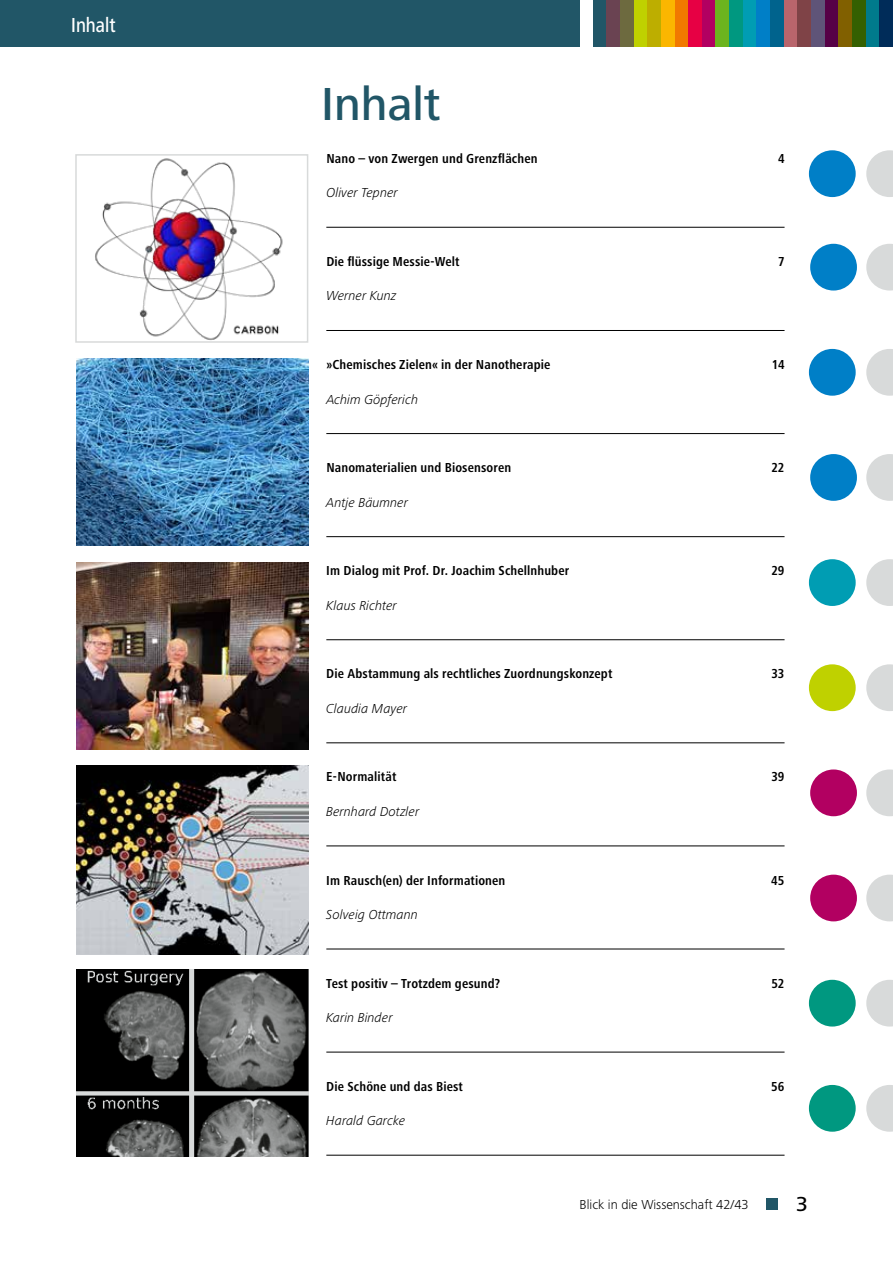
<style>
.page{position:relative;width:893px;height:1263px;background:#fff}
.page>*{position:absolute;margin:0;border:0;box-sizing:border-box;transform-origin:0 0}
.t1{font:500 48px "Frutiger Next LTW1 G";color:#215667}
.t2{font:500 21px "Frutiger Next LTW1 G";color:#fff;scale:.85 1}
.t3{font:500 21px "Frutiger Next LTW1 G";color:#000}
.t4{font:700 condensed 13.5px "Frutiger Next Pro";letter-spacing:.01em;color:#000}
.t5{font:italic 300 13.5px "Frutiger Next LTW1 G";color:#000}
.t6{font:300 13.5px "Frutiger Next LTW1 G";color:#000}
</style>
<div class="page">
<div style="left:767px;top:1198px;width:11px;height:11px;background:#215667"></div>
<div style="left:593px;top:0;width:13px;height:47px;background:#215667"></div>
<div style="left:606px;top:0;width:14px;height:47px;background:#6a4352"></div>
<div style="left:620px;top:0;width:14px;height:47px;background:#6d6a3f"></div>
<div style="left:634px;top:0;width:13px;height:47px;background:#bfd100"></div>
<div style="left:647px;top:0;width:14px;height:47px;background:#bdae00"></div>
<div style="left:661px;top:0;width:14px;height:47px;background:#fbb600"></div>
<div style="left:675px;top:0;width:13px;height:47px;background:#f17900"></div>
<div style="left:688px;top:0;width:14px;height:47px;background:#e70044"></div>
<div style="left:702px;top:0;width:14px;height:47px;background:#b20061"></div>
<div style="left:716px;top:0;width:13px;height:47px;background:#6cb41e"></div>
<div style="left:729px;top:0;width:14px;height:47px;background:#009880"></div>
<div style="left:743px;top:0;width:14px;height:47px;background:#009db3"></div>
<div style="left:757px;top:0;width:13px;height:47px;background:#007fc7"></div>
<div style="left:770px;top:0;width:14px;height:47px;background:#00638d"></div>
<div style="left:784px;top:0;width:13px;height:47px;background:#b9656c"></div>
<div style="left:797px;top:0;width:14px;height:47px;background:#7f4347"></div>
<div style="left:811px;top:0;width:14px;height:47px;background:#5f5478"></div>
<div style="left:825px;top:0;width:13px;height:47px;background:#560046"></div>
<div style="left:838px;top:0;width:14px;height:47px;background:#816000"></div>
<div style="left:852px;top:0;width:14px;height:47px;background:#346001"></div>
<div style="left:866px;top:0;width:13px;height:47px;background:#007b8c"></div>
<div style="left:879px;top:0;width:14px;height:47px;background:#002c59"></div>
<div style="left:0;top:0;width:579px;height:47px;background:#215667"></div>
<img style="left:95px;top:158px;width:188px;height:182px">
<div style="left:75px;top:154px;width:233px;height:189px;border:2px solid #d8dada"></div>
<img style="left:77px;top:970px;width:231px;height:187px">
<img style="left:77px;top:562px;width:231px;height:187px">
<img style="left:77px;top:359px;width:231px;height:187px">
<hr style="left:326px;top:227px;width:458px;height:1px;background:#000">
<hr style="left:326px;top:330px;width:458px;height:1px;background:#000">
<hr style="left:326px;top:433px;width:458px;height:1px;background:#000">
<hr style="left:326px;top:536px;width:458px;height:1px;background:#000">
<hr style="left:326px;top:639px;width:458px;height:1px;background:#000">
<hr style="left:326px;top:742px;width:458px;height:1px;background:#000">
<hr style="left:326px;top:846px;width:458px;height:1px;background:#000">
<hr style="left:326px;top:949px;width:458px;height:1px;background:#000">
<hr style="left:326px;top:1052px;width:458px;height:1px;background:#000">
<hr style="left:326px;top:1155px;width:458px;height:1px;background:#000">
<div style="left:809px;top:150px;width:47px;height:47px;background:#007fc7;border-radius:50%"></div>
<div style="left:810px;top:244px;width:47px;height:47px;background:#007fc7;border-radius:50%"></div>
<div style="left:809px;top:349px;width:47px;height:47px;background:#007fc7;border-radius:50%"></div>
<div style="left:810px;top:454px;width:47px;height:47px;background:#007fc7;border-radius:50%"></div>
<div style="left:809px;top:664px;width:47px;height:47px;background:#bfd100;border-radius:50%"></div>
<div style="left:810px;top:769px;width:47px;height:47px;background:#b20061;border-radius:50%"></div>
<div style="left:810px;top:875px;width:47px;height:46px;background:#b20061;border-radius:50%"></div>
<div style="left:809px;top:980px;width:47px;height:46px;background:#009880;border-radius:50%"></div>
<div style="left:809px;top:559px;width:47px;height:47px;background:#009db3;border-radius:50%"></div>
<div style="left:809px;top:1085px;width:47px;height:47px;background:#009880;border-radius:50%"></div>
<svg style="left:866px;top:150px;width:27px;height:47px"></svg>
<svg style="left:866px;top:244px;width:27px;height:47px"></svg>
<svg style="left:866px;top:349px;width:27px;height:47px"></svg>
<svg style="left:866px;top:454px;width:27px;height:47px"></svg>
<svg style="left:866px;top:664px;width:27px;height:47px"></svg>
<svg style="left:866px;top:769px;width:27px;height:47px"></svg>
<svg style="left:866px;top:875px;width:27px;height:46px"></svg>
<svg style="left:866px;top:980px;width:27px;height:46px"></svg>
<svg style="left:866px;top:559px;width:27px;height:47px"></svg>
<svg style="left:866px;top:1085px;width:27px;height:47px"></svg>
<img style="left:77px;top:765px;width:231px;height:189px">
<h2 class="t2" style="left:71px;top:13px;width:54px">Inhalt</h2>
<h1 class="t1" style="left:321px;top:76px;width:121px">Inhalt</h1>
<p class="t4" style="left:326px;top:151px;width:213px">Nano – von Zwergen und Grenzflächen</p>
<p class="t4" style="left:778px;top:151px;width:8px">4</p>
<p class="t5" style="left:326px;top:185px;width:73px">Oliver Tepner</p>
<p class="t4" style="left:326px;top:254px;width:135px">Die flüssige Messie-Welt</p>
<p class="t4" style="left:778px;top:254px;width:8px">7</p>
<p class="t5" style="left:326px;top:288px;width:72px">Werner Kunz</p>
<p class="t4" style="left:326px;top:357px;width:226px">»Chemisches Zielen« in der Nanotherapie</p>
<p class="t4" style="left:772px;top:357px;width:14px">14</p>
<p class="t5" style="left:326px;top:391px;width:93px">Achim Göpferich</p>
<p class="t4" style="left:326px;top:460px;width:186px">Nanomaterialien und Biosensoren</p>
<p class="t4" style="left:771px;top:460px;width:15px">22</p>
<p class="t5" style="left:326px;top:494px;width:83px">Antje Bäumner</p>
<p class="t4" style="left:326px;top:563px;width:244px">Im Dialog mit Prof. Dr. Joachim Schellnhuber</p>
<p class="t4" style="left:771px;top:563px;width:15px">29</p>
<p class="t5" style="left:326px;top:597px;width:72px">Klaus Richter</p>
<p class="t4" style="left:326px;top:666px;width:288px">Die Abstammung als rechtliches Zuordnungskonzept</p>
<p class="t4" style="left:771px;top:666px;width:15px">33</p>
<p class="t5" style="left:326px;top:701px;width:82px">Claudia Mayer</p>
<p class="t4" style="left:326px;top:769px;width:72px">E-Normalität</p>
<p class="t4" style="left:771px;top:769px;width:15px">39</p>
<p class="t5" style="left:326px;top:804px;width:95px">Bernhard Dotzler</p>
<p class="t4" style="left:326px;top:872px;width:181px">Im Rausch(en) der Informationen</p>
<p class="t4" style="left:771px;top:872px;width:15px">45</p>
<p class="t5" style="left:326px;top:907px;width:93px">Solveig Ottmann</p>
<p class="t4" style="left:326px;top:975px;width:175px">Test positiv – Trotzdem gesund?</p>
<p class="t4" style="left:771px;top:975px;width:15px">52</p>
<p class="t5" style="left:326px;top:1010px;width:68px">Karin Binder</p>
<p class="t4" style="left:326px;top:1078px;width:138px">Die Schöne und das Biest</p>
<p class="t4" style="left:771px;top:1078px;width:15px">56</p>
<p class="t5" style="left:326px;top:1113px;width:80px">Harald Garcke</p>
<p class="t6" style="left:580px;top:1196px;width:171px">Blick in die Wissenschaft 42/43</p>
<h2 class="t3" style="left:796px;top:1192px;width:13px">3</h2>
</div>
